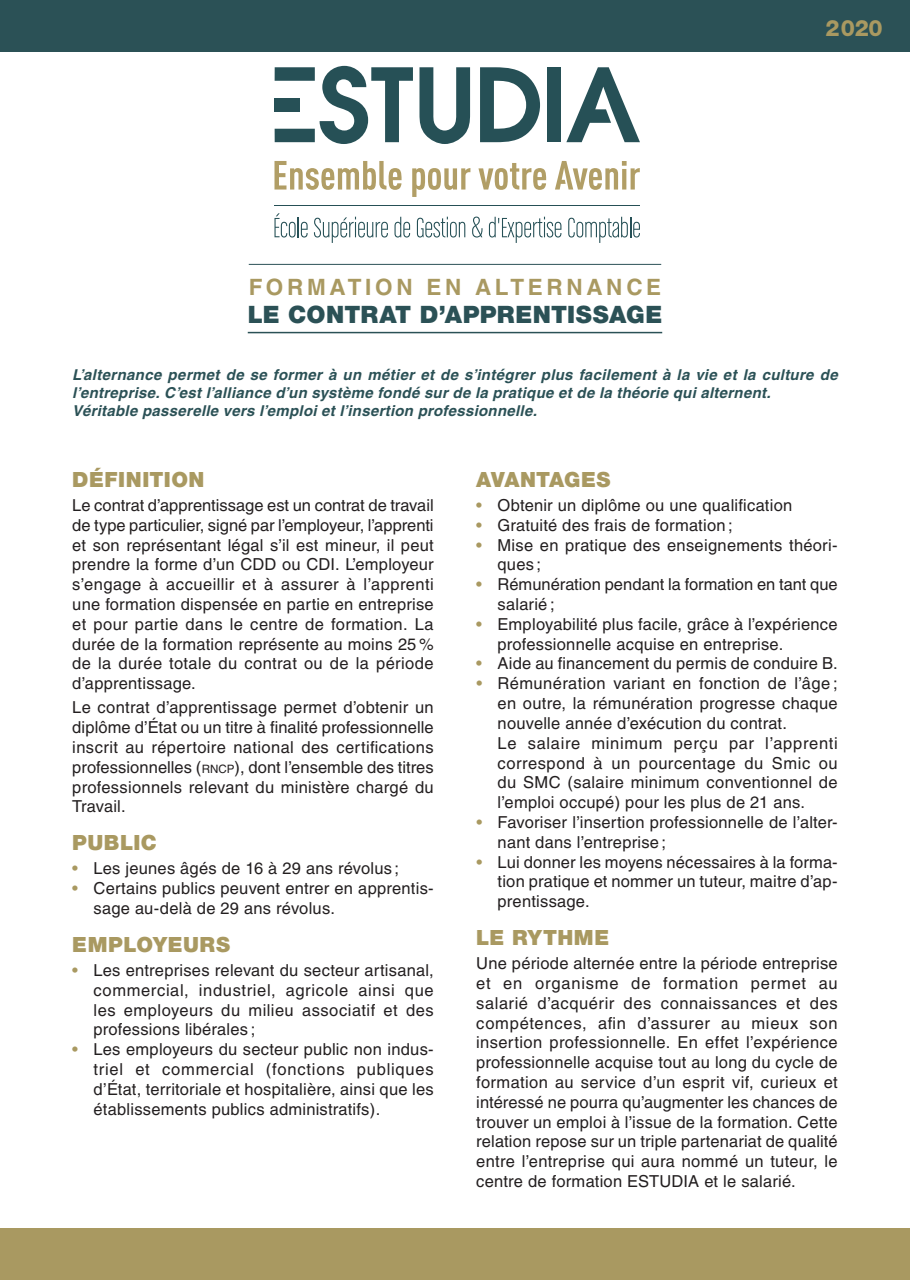
<style>
.page{position:relative;width:910px;height:1280px;background:#fff}
.page>*{position:absolute;margin:0;border:0;box-sizing:border-box;transform-origin:0 0}
.t1{font:900 24px "Helvetica Neue LT Pro";letter-spacing:.01em;color:#2b5156}
.t2{font:700 22.5px "Helvetica";letter-spacing:.165em;color:#a99961}
.t3{font:800 22.5px "Helvetica Neue LT Std";color:#a99961}
.t4{font:900 21px "Helvetica Neue LT Pro";letter-spacing:.025em;color:#a99961}
.t5{font:900 21px "Helvetica Neue LT Pro";color:#a99961}
.t6{font:16.5px/19.8px "Helvetica";letter-spacing:.015em;color:#231f20;text-align:justify}
.t7{font:italic 700 15px/18px "Helvetica";letter-spacing:.02em;color:#2b5156}
.s1{font-size:11.55px}
.s2{color:#a99961}
</style>
<div class="page">
<svg style="left:412px;top:168px;width:58px;height:29px"></svg>
<svg style="left:478px;top:163px;width:68px;height:27px"></svg>
<div style="left:275px;top:67px;width:40px;height:14px;background:#265056"></div>
<div style="left:275px;top:129px;width:40px;height:13px;background:#265056"></div>
<div style="left:275px;top:98px;width:25px;height:13px;background:#265056"></div>
<svg style="left:320px;top:66px;width:93px;height:78px"></svg>
<svg style="left:419px;top:67px;width:51px;height:77px"></svg>
<svg style="left:480px;top:67px;width:60px;height:75px"></svg>
<div style="left:547px;top:67px;width:14px;height:75px;background:#265056"></div>
<svg style="left:566px;top:67px;width:74px;height:75px"></svg>
<svg style="left:472px;top:217px;width:10px;height:21px"></svg>
<hr style="left:274px;top:205px;width:366px;height:1px;background:#265056">
<svg style="left:274px;top:213px;width:34px;height:25px"></svg>
<svg style="left:274px;top:161px;width:128px;height:29px"></svg>
<svg style="left:314px;top:217px;width:74px;height:26px"></svg>
<svg style="left:394px;top:217px;width:16px;height:21px"></svg>
<svg style="left:417px;top:217px;width:48px;height:21px"></svg>
<svg style="left:489px;top:217px;width:72px;height:26px"></svg>
<svg style="left:555px;top:161px;width:85px;height:29px"></svg>
<svg style="left:568px;top:217px;width:72px;height:26px"></svg>
<hr style="left:249px;top:264px;width:412px;height:1px;background:#2b5156">
<hr style="left:248px;top:332px;width:414px;height:1px;background:#2b5156">
<div style="left:0;top:0;width:910px;height:51px;background:#2b5156"></div>
<div style="left:0;top:1229px;width:910px;height:51px;background:#a99961"></div>
<h2 class="t2" style="left:249px;top:273px;width:414px">FORMATION EN ALTERNANCE</h2>
<h1 class="t1" style="left:248px;top:300px;width:416px">LE CONTRAT D’APPRENTISSAGE</h1>
<h2 class="t3" style="left:825px;top:15px;width:59px">2020</h2>
<p class="t7" style="left:72px;top:365px;width:767px">L’alternance permet de se former à un métier et de s’intégrer plus facilement à la vie et la culture de l’entreprise. C’est l’alliance d’un système fondé sur de la pratique et de la théorie qui alternent.<br>Véritable passerelle vers l’emploi et l’insertion professionnelle.</p>
<p class="t4" style="left:72px;top:467px;width:134px">DÉFINITION</p>
<p class="t6" style="left:72px;top:495px;width:363px">Le contrat d’apprentissage est un contrat de travail de type particulier, signé par l’employeur, l’apprenti et son représentant légal s’il est mineur, il peut prendre la forme d’un CDD ou CDI. L’employeur s’engage à accueillir et à assurer à l’apprenti une formation dispensée en partie en entreprise et pour partie dans le centre de formation. La durée de la formation représente au moins 25 % de la durée totale du contrat ou de la période d’apprentissage.</p>
<p class="t6" style="left:72px;top:698px;width:363px">Le contrat d’apprentissage permet d’obtenir un diplôme d’État ou un titre à finalité professionnelle inscrit au répertoire national des certifications professionnelles (<span class="s1">RNCP</span>), dont l’ensemble des titres professionnels relevant du ministère chargé du Travail.</p>
<p class="t4" style="left:72px;top:830px;width:86px">PUBLIC</p>
<p class="t6" style="left:72px;top:859px;width:328px"><span class="s2">•</span> Les jeunes âgés de 16 à 29 ans révolus ;</p>
<p class="t6" style="left:94px;top:878px;width:342px;text-indent:-21px"><span class="s2">•</span> Certains publics peuvent entrer en apprentis&shy;sage au-delà de 29 ans révolus.</p>
<p class="t4" style="left:72px;top:932px;width:159px">EMPLOYEURS</p>
<p class="t6" style="left:94px;top:960px;width:342px;text-indent:-21px"><span class="s2">•</span> Les entreprises relevant du secteur artisanal, commercial, industriel, agricole ainsi que les employeurs du milieu associatif et des professions libérales ;</p>
<p class="t6" style="left:94px;top:1039px;width:342px;text-indent:-21px"><span class="s2">•</span> Les employeurs du secteur public non indus&shy;triel et commercial (fonctions publiques d’État, territoriale et hospitalière, ainsi que les établissements publics administratifs).</p>
<p class="t5" style="left:476px;top:467px;width:136px">AVANTAGES</p>
<p class="t6" style="left:476px;top:495px;width:318px"><span class="s2">•</span> Obtenir un diplôme ou une qualification</p>
<p class="t6" style="left:476px;top:515px;width:258px"><span class="s2">•</span> Gratuité des frais de formation ;</p>
<p class="t6" style="left:498px;top:535px;width:342px;text-indent:-21px"><span class="s2">•</span> Mise en pratique des enseignements théori&shy;ques ;</p>
<p class="t6" style="left:498px;top:574px;width:342px;text-indent:-21px"><span class="s2">•</span> Rémunération pendant la formation en tant que salarié ;</p>
<p class="t6" style="left:498px;top:614px;width:342px;text-indent:-21px"><span class="s2">•</span> Employabilité plus facile, grâce à l’expérience professionnelle acquise en entreprise.</p>
<p class="t6" style="left:476px;top:654px;width:363px"><span class="s2">•</span> Aide au financement du permis de conduire B.</p>
<p class="t6" style="left:498px;top:673px;width:342px;text-align:left;text-indent:-21px"><span class="s2">•</span> Rémunération variant en fonction de l’âge ; en outre, la rémunération progresse chaque nouvelle année d’exécution du contrat.<br>Le salaire minimum perçu par l’apprenti correspond à un pourcentage du Smic ou du SMC (salaire minimum conventionnel de l’emploi occupé) pour les plus de 21 ans.</p>
<p class="t6" style="left:498px;top:812px;width:342px;text-indent:-21px"><span class="s2">•</span> Favoriser l’insertion professionnelle de l’alter&shy;nant dans l’entreprise ;</p>
<p class="t6" style="left:498px;top:852px;width:342px;text-indent:-21px"><span class="s2">•</span> Lui donner les moyens nécessaires à la forma&shy;tion pratique et nommer un tuteur, maitre d’ap&shy;prentissage.</p>
<p class="t4" style="left:476px;top:925px;width:135px">LE RYTHME</p>
<p class="t6" style="left:476px;top:953px;width:363px">Une période alternée entre la période entreprise et en organisme de formation permet au salarié d’acquérir des connaissances et des compétences, afin d’assurer au mieux son insertion professionnelle. En effet l’expérience professionnelle acquise tout au long du cycle de formation au service d’un esprit vif, curieux et intéressé ne pourra qu’augmenter les chances de trouver un emploi à l’issue de la formation. Cette relation repose sur un triple partenariat de qualité entre l’entreprise qui aura nommé un tuteur, le centre de formation ESTUDIA et le salarié.</p>
</div>
